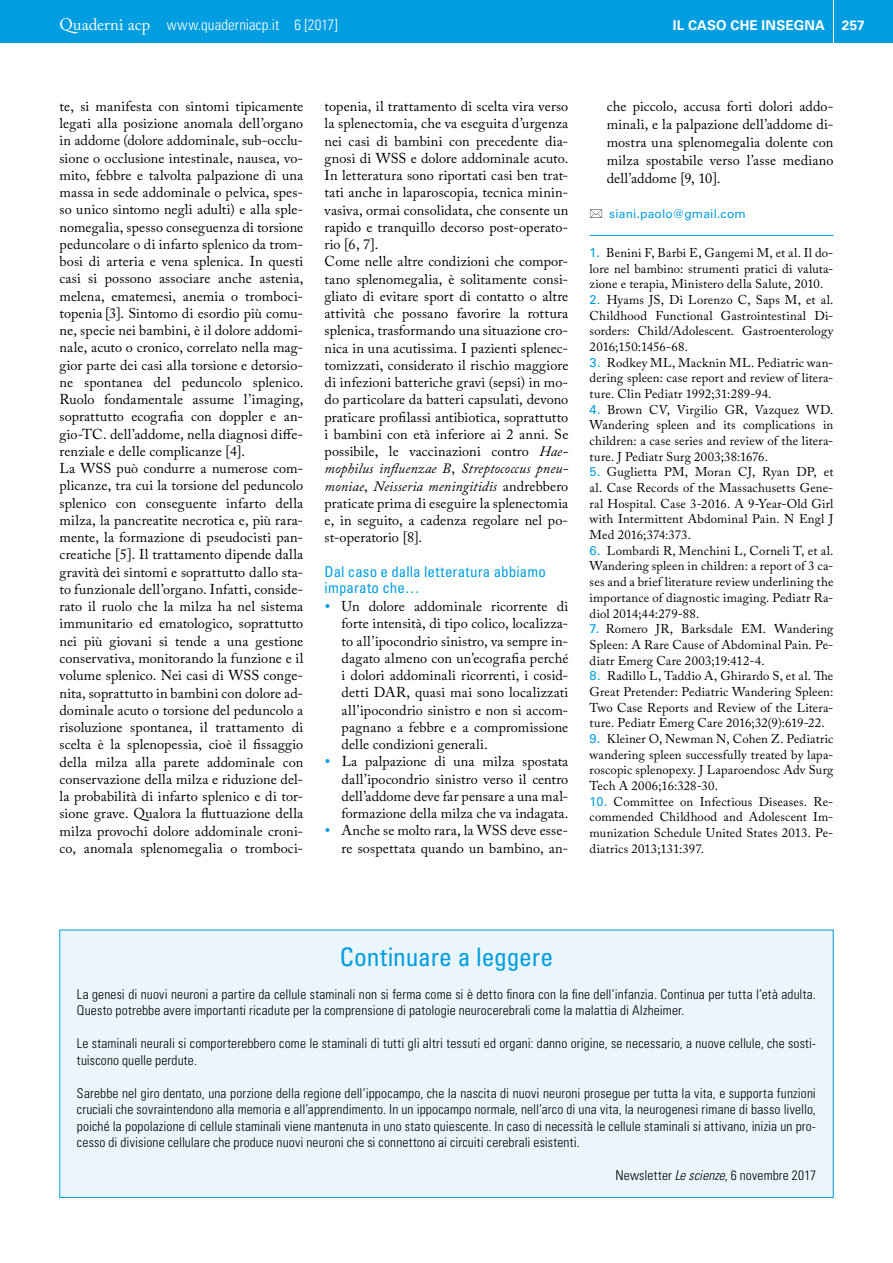
<style>
.page{position:relative;width:893px;height:1263px;background:#fff}
.page>*{position:absolute;margin:0;border:0;box-sizing:border-box;transform-origin:0 0}
.t1{font:condensed 25.5px "Univers LT Std";letter-spacing:-.005em;color:#009ee0}
.t2{font:condensed 15px/16.5px "Univers LT Std";letter-spacing:.005em;color:#009ee0}
.t3{font:300 condensed 15px "Univers LT Std";letter-spacing:.005em;color:#fff}
.t4{font:14.25px/17.2px "Adobe Caslon Pro";letter-spacing:.01em;color:#000}
.t5{font:300 condensed 13.5px/16.5px "Univers LT Std";letter-spacing:.01em;color:#000}
.t6{font:700 13.5px "Univers LT Std";color:#fff}
.t7{font:12.75px/15.6px "Adobe Caslon Pro";letter-spacing:.01em;color:#000;text-align:justify}
.t8{font:12px "Univers LT Std";letter-spacing:.015em;color:#009ee0}
.s1{font-family:"Adobe Caslon Pro";font-weight:400;font-stretch:normal;font-size:16.5px}
.s2{font-style:inherit}
.s3{font-style:italic}
.s4{font-family:"Univers LT Std";color:#009ee0}
</style>
<div class="page">
<div style="left:0;top:0;width:893px;height:43px;background:#009ee0"></div>
<hr style="left:833px;top:0;width:1px;height:48px;background:#fff">
<hr style="left:590px;top:235px;width:243px;height:1px;background:#009ee0">
<div style="left:60px;top:930px;width:773px;height:267px;background:#ebf6fc"></div>
<div style="left:60px;top:930px;width:773px;height:268px;border:1px solid #009ee0"></div>
<p class="t3" style="left:60px;top:15px;width:280px"><span class="s1">Quaderni acp</span> www.quaderniacp.it <span class="s2">6 [2017]</span></p>
<p class="t6" style="left:673px;top:17px;width:26px">IL CASO</p>
<p class="t6" style="left:730px;top:17px;width:10px">CHE</p>
<p class="t6" style="left:762px;top:17px;width:10px">INSEGNA</p>
<p class="t6" style="left:842px;top:17px;width:24px">257</p>
<p class="t4" style="left:60px;top:97px;width:245px">te, si manifesta con sintomi tipicamente legati alla posizione anomala dell’organo in addome (dolore addominale, sub-occlu&shy;sione o occlusione intestinale, nausea, vo&shy;mito, febbre e talvolta palpazione di una massa in sede addominale o pelvica, spes&shy;so unico sintomo negli adulti) e alla sple&shy;nomegalia, spesso conseguenza di torsione peduncolare o di infarto splenico da trom&shy;bosi di arteria e vena splenica. In questi casi si possono associare anche astenia, melena, ematemesi, anemia o tromboci&shy;topenia [3]. Sintomo di esordio più comu&shy;ne, specie nei bambini, è il dolore addomi&shy;nale, acuto o cronico, correlato nella mag&shy;gior parte dei casi alla torsione e detorsio&shy;ne spontanea del peduncolo splenico.<br>Ruolo fondamentale assume l’imaging, soprattutto ecografia con doppler e an&shy;gio-TC. dell’addome, nella diagnosi diffe&shy;renziale e delle complicanze [4].<br>La WSS può condurre a numerose com&shy;plicanze, tra cui la torsione del peduncolo splenico con conseguente infarto della milza, la pancreatite necrotica e, più rara&shy;mente, la formazione di pseudocisti pan&shy;creatiche [5]. Il trattamento dipende dalla gravità dei sintomi e soprattutto dallo sta&shy;to funzionale dell’organo. Infatti, conside&shy;rato il ruolo che la milza ha nel sistema immunitario ed ematologico, soprattutto nei più giovani si tende a una gestione conservativa, monitorando la funzione e il volume splenico. Nei casi di WSS conge&shy;nita, soprattutto in bambini con dolore ad&shy;dominale acuto o torsione del peduncolo a risoluzione spontanea, il trattamento di scelta è la splenopessia, cioè il fissaggio della milza alla parete addominale con conservazione della milza e riduzione del&shy;la probabilità di infarto splenico e di tor&shy;sione grave. Qualora la fluttuazione della milza provochi dolore addominale croni&shy;co, anomala splenomegalia o tromboci-</p>
<p class="t4" style="left:325px;top:97px;width:245px">topenia, il trattamento di scelta vira verso la splenectomia, che va eseguita d’urgenza nei casi di bambini con precedente dia&shy;gnosi di WSS e dolore addominale acuto.<br>In letteratura sono riportati casi ben trat&shy;tati anche in laparoscopia, tecnica minin&shy;vasiva, ormai consolidata, che consente un rapido e tranquillo decorso post-operato&shy;rio [6, 7].<br>Come nelle altre condizioni che compor&shy;tano splenomegalia, è solitamente consi&shy;gliato di evitare sport di contatto o altre attività che possano favorire la rottura splenica, trasformando una situazione cro&shy;nica in una acutissima. I pazienti splenec&shy;tomizzati, considerato il rischio maggiore di infezioni batteriche gravi (sepsi) in mo&shy;do particolare da batteri capsulati, devono praticare profilassi antibiotica, soprattutto i bambini con età inferiore ai 2 anni. Se possibile, le vaccinazioni contro <span class="s3">Hae&shy;mophilus influenzae B</span>, <span class="s3">Streptococcus pneu&shy;moniae</span>, <span class="s3">Neisseria meningitidis</span> andrebbero praticate prima di eseguire la splenectomia e, in seguito, a cadenza regolare nel po&shy;st-operatorio [8].</p>
<p class="t2" style="left:325px;top:563px;width:223px">Dal caso e dalla letteratura abbiamo imparato che…</p>
<p class="t4" style="left:342px;top:598px;width:228px">Un dolore addominale ricorrente di forte intensità, di tipo colico, localizza&shy;to all’ipocondrio sinistro, va sempre in&shy;dagato almeno con un’ecografia perché i dolori addominali ricorrenti, i cosid&shy;detti DAR, quasi mai sono localizzati all’ipocondrio sinistro e non si accom&shy;pagnano a febbre e a compromissione delle condizioni generali.<br>La palpazione di una milza spostata dall’ipocondrio sinistro verso il centro dell’addome deve far pensare a una mal&shy;formazione della milza che va indagata.<br>Anche se molto rara, la WSS deve esse&shy;re sospettata quando un bambino, an-</p>
<p class="t4" style="left:607px;top:97px;width:228px;line-height:18px;text-align:justify">che piccolo, accusa forti dolori addo&shy;minali, e la palpazione dell’addome di&shy;mostra una splenomegalia dolente con milza spostabile verso l’asse mediano dell’addome [9, 10].</p>
<p class="t8" style="left:609px;top:207px;width:138px">siani.paolo@gmail.com</p>
<p class="t7" style="left:590px;top:245px;width:245px"><span class="s4">1.</span> Benini F, Barbi E, Gangemi M, et al. Il do&shy;lore nel bambino: strumenti pratici di valuta&shy;zione e terapia, Ministero della Salute, 2010.</p>
<p class="t7" style="left:590px;top:292px;width:245px"><span class="s4">2.</span> Hyams JS, Di Lorenzo C, Saps M, et al.<br>Childhood Functional Gastrointestinal Di&shy;sorders: Child/Adolescent. Gastroenterology 2016;150:1456-68.</p>
<p class="t7" style="left:590px;top:355px;width:245px"><span class="s4">3.</span> Rodkey ML, Macknin ML. Pediatric wan&shy;dering spleen: case report and review of litera&shy;ture. Clin Pediatr 1992;31:289-94.</p>
<p class="t7" style="left:590px;top:402px;width:245px"><span class="s4">4.</span> Brown CV, Virgilio GR, Vazquez WD.<br>Wandering spleen and its complications in children: a case series and review of the litera&shy;ture. J Pediatr Surg 2003;38:1676.</p>
<p class="t7" style="left:590px;top:464px;width:245px"><span class="s4">5.</span> Guglietta PM, Moran CJ, Ryan DP, et al. Case Records of the Massachusetts Gene&shy;ral Hospital. Case 3-2016. A 9-Year-Old Girl with Intermittent Abdominal Pain. N Engl J Med 2016;374:373.</p>
<p class="t7" style="left:590px;top:543px;width:245px"><span class="s4">6.</span> Lombardi R, Menchini L, Corneli T, et al.<br>Wandering spleen in children: a report of 3 ca&shy;ses and a brief literature review underlining the importance of diagnostic imaging. Pediatr Ra&shy;diol 2014;44:279-88.</p>
<p class="t7" style="left:590px;top:621px;width:245px"><span class="s4">7.</span> Romero JR, Barksdale EM. Wandering Spleen: A Rare Cause of Abdominal Pain. Pe&shy;diatr Emerg Care 2003;19:412-4.</p>
<p class="t7" style="left:590px;top:668px;width:245px"><span class="s4">8.</span> Radillo L, Taddio A, Ghirardo S, et al. The Great Pretender: Pediatric Wandering Spleen:<br>Two Case Reports and Review of the Litera&shy;ture. Pediatr Emerg Care 2016;32(9):619-22.</p>
<p class="t7" style="left:590px;top:731px;width:245px"><span class="s4">9.</span> Kleiner O, Newman N, Cohen Z. Pediatric wandering spleen successfully treated by lapa&shy;roscopic splenopexy. J Laparoendosc Adv Surg Tech A 2006;16:328-30.</p>
<p class="t7" style="left:590px;top:793px;width:245px"><span class="s4">10.</span> Committee on Infectious Diseases. Re&shy;commended Childhood and Adolescent Im&shy;munization Schedule United States 2013. Pe&shy;diatrics 2013;131:397.</p>
<h1 class="t1" style="left:340px;top:940px;width:215px">Continuare a leggere</h1>
<p class="t5" style="left:77px;top:986px;width:740px">La genesi di nuovi neuroni a partire da cellule staminali non si ferma come si è detto finora con la fine dell’infanzia. Continua per tutta l’età adulta.<br>Questo potrebbe avere importanti ricadute per la comprensione di patologie neurocerebrali come la malattia di Alzheimer.</p>
<p class="t5" style="left:77px;top:1035px;width:740px">Le staminali neurali si comporterebbero come le staminali di tutti gli altri tessuti ed organi: danno origine, se necessario, a nuove cellule, che sosti&shy;tuiscono quelle perdute.</p>
<p class="t5" style="left:77px;top:1085px;width:740px;text-align:justify">Sarebbe nel giro dentato, una porzione della regione dell’ippocampo, che la nascita di nuovi neuroni prosegue per tutta la vita, e supporta funzioni cruciali che sovraintendono alla memoria e all’apprendimento. In un ippocampo normale, nell’arco di una vita, la neurogenesi rimane di basso livello, poiché la popolazione di cellule staminali viene mantenuta in uno stato quiescente. In caso di necessità le cellule staminali si attivano, inizia un pro&shy;cesso di divisione cellulare che produce nuovi neuroni che si connettono ai circuiti cerebrali esistenti.</p>
<p class="t5" style="left:615px;top:1167px;width:202px">Newsletter <span class="s3">Le scienze</span>, 6 novembre 2017</p>
</div>
